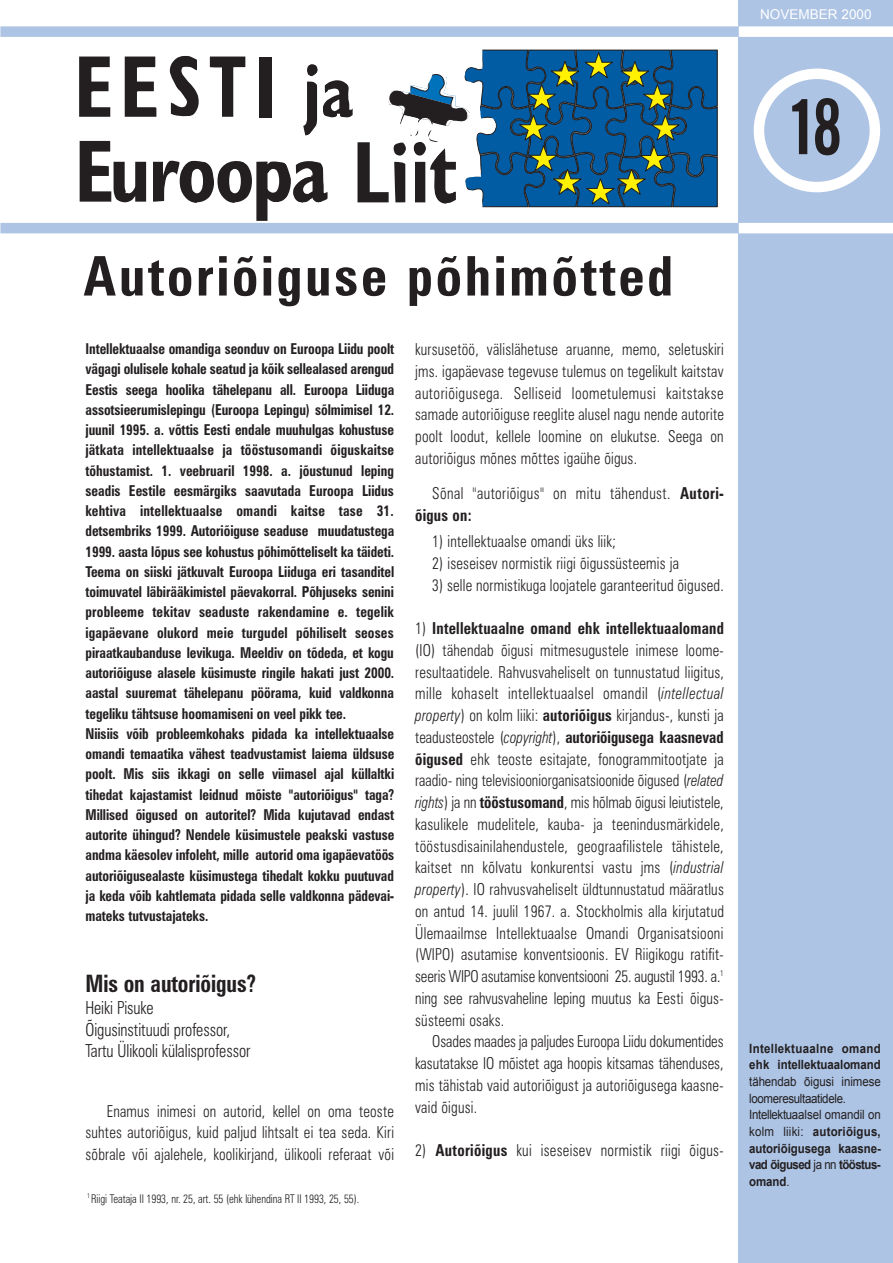
<style>
.page{position:relative;width:893px;height:1263px;background:#fff}
.page>*{position:absolute;margin:0;border:0;box-sizing:border-box;transform-origin:0 0}
.t1{font:78px "Alternate Gothic No 2 BT";color:#231f20}
.t2{font:700 condensed 54.75px "Zurich BT";letter-spacing:.05em;color:#231f20}
.t3{font:700 condensed 24px "Zurich BT";letter-spacing:-.005em;color:#231f20;scale:.9 1}
.t4{font:300 condensed 18px/21.6px "Zurich BT";letter-spacing:-.005em;color:#231f20;scale:.9 1}
.t5{font:300 condensed 16.5px/21.8px "Zurich BT";letter-spacing:.015em;color:#231f20;text-align:justify;scale:.9 1}
.t6{font:700 condensed 15px/20.2px "Zurich BT";letter-spacing:-.005em;color:#231f20;scale:.9 1}
.t7{font:13.5px "Arial";color:#fff}
.t8{font:12.75px/16.6px "Arial";letter-spacing:-.005em;color:#231f20;scale:.9 1}
.t9{font:700 12.75px/16.6px "Arial";letter-spacing:.02em;color:#231f20;scale:.9 1}
.t10{font:300 condensed 12px "Zurich BT";letter-spacing:-.005em;color:#231f20;scale:.9 1}
.s1{font-weight:700}
.s2{font-style:italic}
</style>
<div class="page">
<div style="left:738px;top:0;width:154px;height:1263px;background:#adc4e5"></div>
<svg style="left:79px;top:50px;width:638px;height:165px"></svg>
<div style="left:738px;top:26px;width:154px;height:11px;background:#fff"></div>
<div style="left:0;top:26px;width:738px;height:11px;background:#adc4e5"></div>
<div style="left:738px;top:223px;width:154px;height:10px;background:#fff"></div>
<div style="left:0;top:223px;width:738px;height:10px;background:#adc4e5"></div>
<div style="left:753px;top:69px;width:127px;height:123px;border:10px solid #fff;border-radius:50%"></div>
<p class="t7" style="left:760px;top:7px;width:113px">NOVEMBER 2000</p>
<h1 class="t1" style="left:792px;top:99px;width:51px">18</h1>
<h2 class="t2" style="left:83px;top:257px;width:591px">Autoriõiguse põhimõtted</h2>
<p class="t6" style="left:85px;top:342px;width:344px">Intellektuaalse omandiga seonduv on Euroopa Liidu poolt vägagi olulisele kohale seatud ja kõik sellealased arengud Eestis seega hoolika tähelepanu all. Euroopa Liiduga assotsieerumislepingu (Euroopa Lepingu) sõlmimisel 12. juunil 1995. a. võttis Eesti endale muuhulgas kohustuse jätkata intellektuaalse ja tööstusomandi õiguskaitse tõhustamist. 1. veebruaril 1998. a. jõustunud leping seadis Eestile eesmärgiks saavutada Euroopa Liidus kehtiva intellektuaalse omandi kaitse tase 31. detsembriks 1999. Autoriõiguse seaduse muudatustega 1999. aasta lõpus see kohustus põhimõtteliselt ka täideti.<br>Teema on siiski jätkuvalt Euroopa Liiduga eri tasanditel toimuvatel läbirääkimistel päevakorral. Põhjuseks senini probleeme tekitav seaduste rakendamine e. tegelik igapäevane olukord meie turgudel põhiliselt seoses piraatkaubanduse levikuga. Meeldiv on tõdeda, et kogu autoriõiguse alasele küsimuste ringile hakati just 2000. aastal suuremat tähelepanu pöörama, kuid valdkonna tegeliku tähtsuse hoomamiseni on veel pikk tee.<br>Niisiis võib probleemkohaks pidada ka intellektuaalse omandi temaatika vähest teadvustamist laiema üldsuse poolt. Mis siis ikkagi on selle viimasel ajal küllaltki tihedat kajastamist leidnud mõiste "autoriõigus" taga?<br>Millised õigused on autoritel? Mida kujutavad endast autorite ühingud? Nendele küsimustele peakski vastuse andma käesolev infoleht, mille autorid oma igapäevatöös autoriõigusealaste küsimustega tihedalt kokku puutuvad ja keda võib kahtlemata pidada selle valdkonna pädevai&shy;mateks tutvustajateks.</p>
<h3 class="t3" style="left:85px;top:975px;width:191px">Mis on autoriõigus?</h3>
<p class="t4" style="left:85px;top:999px;width:185px">Heiki Pisuke<br>Õigusinstituudi professor,<br>Tartu Ülikooli külalisprofessor</p>
<p class="t5" style="left:85px;top:1102px;width:344px;text-indent:21px">Enamus inimesi on autorid, kellel on oma teoste suhtes autoriõigus, kuid paljud lihtsalt ei tea seda. Kiri sõbrale või ajalehele, koolikirjand, ülikooli referaat või</p>
<p class="t10" style="left:87px;top:1194px;width:304px"><sup>1</sup> Riigi Teataja II 1993, nr. 25, art. 55 (ehk lühendina RT II 1993, 25, 55).</p>
<p class="t5" style="left:415px;top:340px;width:344px">kursusetöö, välislähetuse aruanne, memo, seletuskiri jms. igapäevase tegevuse tulemus on tegelikult kaitstav autoriõigusega. Selliseid loometulemusi kaitstakse samade autoriõiguse reeglite alusel nagu nende autorite poolt loodut, kellele loomine on elukutse. Seega on autoriõigus mõnes mõttes igaühe õigus.</p>
<p class="t5" style="left:415px;top:484px;width:344px;text-indent:17px">Sõnal "autoriõigus" on mitu tähendust. <span class="s1">Autori&shy;õigus on:</span></p>
<p class="t5" style="left:432px;top:532px;width:206px">1) intellektuaalse omandi üks liik;</p>
<p class="t5" style="left:432px;top:554px;width:276px">2) iseseisev normistik riigi õigussüsteemis ja</p>
<p class="t5" style="left:432px;top:576px;width:325px">3) selle normistikuga loojatele garanteeritud õigused.</p>
<p class="t5" style="left:415px;top:619px;width:344px">1) <span class="s1">Intellektuaalne omand ehk intellektuaalomand </span>(IO) tähendab õigusi mitmesugustele inimese loome&shy;resultaatidele. Rahvusvaheliselt on tunnustatud liigitus, mille kohaselt intellektuaalsel omandil (<span class="s2">intellectual property</span>) on kolm liiki: <span class="s1">autoriõigus</span> kirjandus-, kunsti ja teadusteostele (<span class="s2">copyright</span>), <span class="s1">autoriõigusega kaasnevad õigused</span> ehk teoste esitajate, fonogrammitootjate ja raadio- ning televisiooniorganisatsioonide õigused (<span class="s2">related rights</span>) ja nn <span class="s1">tööstusomand</span>, mis hõlmab õigusi leiutistele, kasulikele mudelitele, kauba- ja teenindusmärkidele, tööstusdisainilahendustele, geograafilistele tähistele, kaitset nn kõlvatu konkurentsi vastu jms (<span class="s2">industrial property</span>). IO rahvusvaheliselt üldtunnustatud määratlus on antud 14. juulil 1967. a. Stockholmis alla kirjutatud Ülemaailmse Intellektuaalse Omandi Organisatsiooni (WIPO) asutamise konventsioonis. EV Riigikogu ratifit&shy;seeris WIPO asutamise konventsiooni 25. augustil 1993. a.<sup>1 </sup>ning see rahvusvaheline leping muutus ka Eesti õigus&shy;süsteemi osaks.</p>
<p class="t5" style="left:415px;top:1032px;width:344px;text-indent:17px">Osades maades ja paljudes Euroopa Liidu dokumentides kasutatakse IO mõistet aga hoopis kitsamas tähenduses, mis tähistab vaid autoriõigust ja autoriõigusega kaasne&shy;vaid õigusi.</p>
<p class="t5" style="left:415px;top:1141px;width:344px">2) <span class="s1">Autoriõigus</span> kui iseseisev normistik riigi õigus-</p>
<p class="t9" style="left:749px;top:1040px;width:148px">Intellektuaalne omand ehk intellektuaalomand</p>
<p class="t8" style="left:749px;top:1073px;width:148px">tähendab õigusi inimese loomeresultaatidele.<br>Intellektuaalsel omandil on kolm liiki: <span class="s1">autoriõigus, autoriõigusega kaasne&shy;vad õigused</span> ja nn <span class="s1">tööstus&shy;omand</span>.</p>
</div>
